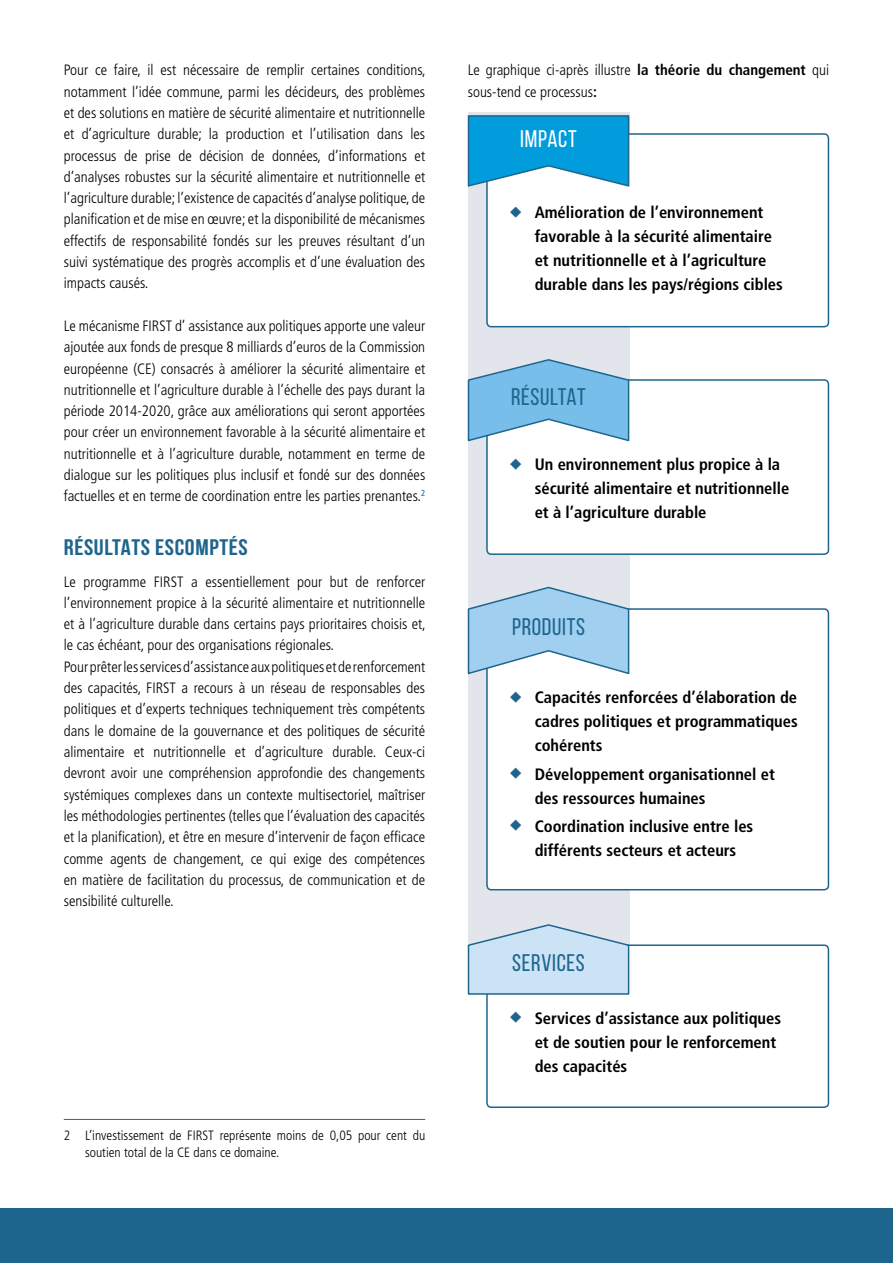
<style>
.page{position:relative;width:893px;height:1263px;background:#fff}
.page>*{position:absolute;margin:0;border:0;box-sizing:border-box;transform-origin:0 0}
.t1{font:24px "Bebas Neue";letter-spacing:.03em;color:#1e658e}
.t2{font:24px "Bebas Neue";letter-spacing:.03em;color:#fff}
.t3{font:700 22.5px "Bebas Neue";letter-spacing:.025em;color:#1e658e;scale:1.1 1}
.t4{font:700 condensed 16.5px/24px "Frutiger LT Pro";color:#000}
.t5{font:300 condensed 15px/21.3px "Frutiger LT Pro";color:#000;text-align:justify}
.t6{font:300 condensed 13.5px/16.5px "Frutiger LT Pro";color:#000}
.s1{font-weight:700}
.s2{color:#1e658e}
</style>
<div class="page">
<div style="left:0;top:1208px;width:893px;height:55px;background:#1e658e"></div>
<hr style="left:64px;top:1119px;width:361px;height:1px;background:#1e658e">
<div style="left:468px;top:112px;width:161px;height:857px;background:#e2e5eb"></div>
<div style="left:487px;top:134px;width:341px;height:193px;background:#fff;border-radius:4px"></div>
<div style="left:486px;top:133px;width:343px;height:194px;border:2px solid #1e658e;border-radius:4px"></div>
<svg style="left:467px;top:114px;width:163px;height:74px"></svg>
<div style="left:487px;top:380px;width:341px;height:174px;background:#fff;border-radius:4px"></div>
<div style="left:486px;top:379px;width:343px;height:176px;border:2px solid #1e658e;border-radius:4px"></div>
<svg style="left:467px;top:358px;width:163px;height:84px"></svg>
<div style="left:486px;top:944px;width:343px;height:164px;border:2px solid #1e658e;border-radius:4px"></div>
<svg style="left:467px;top:923px;width:163px;height:72px"></svg>
<div style="left:487px;top:609px;width:341px;height:281px;background:#fff;border-radius:4px"></div>
<div style="left:486px;top:608px;width:343px;height:282px;border:2px solid #1e658e;border-radius:4px"></div>
<svg style="left:467px;top:586px;width:163px;height:89px"></svg>
<p class="t5" style="left:64px;top:60px;width:363px">Pour ce faire, il est nécessaire de remplir certaines conditions, notamment l’idée commune, parmi les décideurs, des problèmes et des solutions en matière de sécurité alimentaire et nutritionnelle et d’agriculture durable; la production et l’utilisation dans les processus de prise de décision de données, d’informations et d’analyses robustes sur la sécurité alimentaire et nutritionnelle et l’agriculture durable; l’existence de capacités d’analyse politique, de planification et de mise en œuvre; et la disponibilité de mécanismes effectifs de responsabilité fondés sur les preuves résultant d’un suivi systématique des progrès accomplis et d’une évaluation des impacts causés.</p>
<p class="t5" style="left:64px;top:315px;width:363px">Le mécanisme FIRST d’ assistance aux politiques apporte une valeur ajoutée aux fonds de presque 8 milliards d’euros de la Commission européenne (CE) consacrés à améliorer la sécurité alimentaire et nutritionnelle et l’agriculture durable à l’échelle des pays durant la période 2014-2020, grâce aux améliorations qui seront apportées pour créer un environnement favorable à la sécurité alimentaire et nutritionnelle et à l’agriculture durable, notamment en terme de dialogue sur les politiques plus inclusif et fondé sur des données factuelles et en terme de coordination entre les parties prenantes.<sup>2</sup></p>
<h2 class="t3" style="left:64px;top:535px;width:169px">RÉSULTATS ESCOMPTÉS</h2>
<p class="t5" style="left:64px;top:571px;width:364px;text-align:left">Le programme FIRST a essentiellement pour but de renforcer l’environnement propice à la sécurité alimentaire et nutritionnelle et à l’agriculture durable dans certains pays prioritaires choisis et, le cas échéant, pour des organisations régionales.<br>Pour prêter les services d’assistance aux politiques et de renforcement des capacités, FIRST a recours à un réseau de responsables des politiques et d’experts techniques techniquement très compétents dans le domaine de la gouvernance et des politiques de sécurité alimentaire et nutritionnelle et d’agriculture durable. Ceux-ci devront avoir une compréhension approfondie des changements systémiques complexes dans un contexte multisectoriel, maîtriser les méthodologies pertinentes (telles que l’évaluation des capacités et la planification), et être en mesure d’intervenir de façon efficace comme agents de changement, ce qui exige des compétences en matière de facilitation du processus, de communication et de sensibilité culturelle.</p>
<p class="t6" style="left:85px;top:1127px;width:342px;text-indent:-21px">2 L’investissement de FIRST représente moins de 0,05 pour cent du soutien total de la CE dans ce domaine.</p>
<p class="t5" style="left:468px;top:60px;width:363px">Le graphique ci-après illustre <span class="s1">la théorie du changement</span> qui sous-tend ce processus<span class="s1">:</span></p>
<h1 class="t2" style="left:520px;top:125px;width:58px">IMPACT</h1>
<p class="t4" style="left:535px;top:200px;width:250px;text-indent:-26px"><span class="s2">◆</span> Amélioration de l’environnement favorable à la sécurité alimentaire et nutritionnelle et à l’agriculture durable dans les pays/régions cibles</p>
<h1 class="t1" style="left:511px;top:383px;width:76px">RÉSULTAT</h1>
<p class="t4" style="left:535px;top:452px;width:256px;text-indent:-26px"><span class="s2">◆</span> Un environnement plus propice à la sécurité alimentaire et nutritionnelle et à l’agriculture durable</p>
<h1 class="t1" style="left:512px;top:613px;width:75px">PRODUITS</h1>
<p class="t4" style="left:535px;top:686px;width:264px;text-align:justify;text-indent:-26px"><span class="s2">◆</span> Capacités renforcées d’élaboration de cadres politiques et programmatiques cohérents</p>
<p class="t4" style="left:535px;top:762px;width:242px;text-indent:-26px"><span class="s2">◆</span> Développement organisationnel et des ressources humaines</p>
<p class="t4" style="left:509px;top:814px;width:246px;text-align:center"><span class="s2">◆</span> Coordination inclusive entre les différents secteurs et acteurs</p>
<h1 class="t1" style="left:512px;top:950px;width:74px">SERVICES</h1>
<p class="t4" style="left:535px;top:1006px;width:248px;text-indent:-26px"><span class="s2">◆</span> Services d’assistance aux politiques et de soutien pour le renforcement des capacités</p>
</div>
